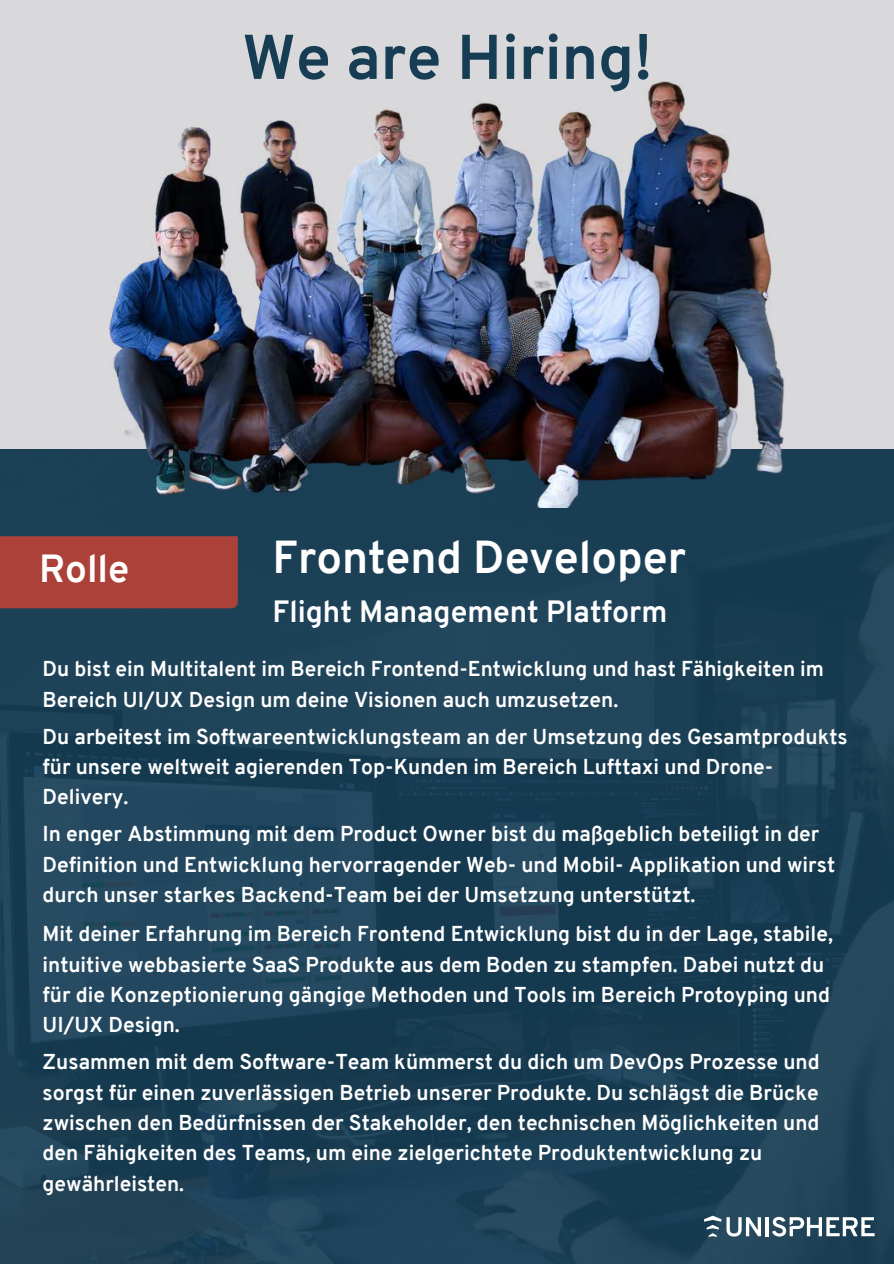
<style>
.page{position:relative;width:894px;height:1264px;background:#fff}
.page>*{position:absolute;margin:0;border:0;box-sizing:border-box;transform-origin:0 0}
.t1{font:700 63px "Overpass";color:#163d54}
.t2{font:700 45px "Overpass";color:#fff}
.t3{font:700 38.25px "Overpass";color:#fff}
.t4{font:700 30px "Overpass";color:#fff}
.t5{font:700 21px/30.5px "Overpass";color:#fff}
</style>
<div class="page">
<div style="left:0;top:0;width:893px;height:1263px;background:#d9d9db"></div>
<div style="left:0;top:449px;width:893px;height:814px;background:#163d54"></div>
<hr style="left:765px;top:1217px;width:3px;height:19px;background:#fff">
<svg style="left:771px;top:1216px;width:103px;height:20px"></svg>
<svg style="left:704px;top:1215px;width:56px;height:21px"></svg>
<img style="left:109px;top:81px;width:676px;height:426px">
<div style="left:0;top:536px;width:238px;height:72px;background:#ab4139"></div>
<h1 class="t1" style="left:242px;top:32px;width:411px">We are Hiring!</h1>
<h2 class="t2" style="left:272px;top:539px;width:415px">Frontend Developer</h2>
<h3 class="t4" style="left:272px;top:599px;width:396px">Flight Management Platform</h3>
<p class="t5" style="left:43px;top:656px;width:782px">Du bist ein Multitalent im Bereich Frontend-Entwicklung und hast Fähigkeiten im<br>Bereich UI/UX Design um deine Visionen auch umzusetzen.</p>
<p class="t5" style="left:43px;top:723px;width:806px">Du arbeitest im Softwareentwicklungsteam an der Umsetzung des Gesamtprodukts für unsere weltweit agierenden Top-Kunden im Bereich Lufttaxi und Drone-<br>Delivery.</p>
<p class="t5" style="left:43px;top:820px;width:793px">In enger Abstimmung mit dem Product Owner bist du maßgeblich beteiligt in der<br>Definition und Entwicklung hervorragender Web- und Mobil- Applikation und wirst durch unser starkes Backend-Team bei der Umsetzung unterstützt.</p>
<p class="t5" style="left:43px;top:920px;width:791px">Mit deiner Erfahrung im Bereich Frontend Entwicklung bist du in der Lage, stabile, intuitive webbasierte SaaS Produkte aus dem Boden zu stampfen. Dabei nutzt du für die Konzeptionierung gängige Methoden und Tools im Bereich Protoyping und UI/UX Design.</p>
<p class="t5" style="left:43px;top:1048px;width:778px">Zusammen mit dem Software-Team kümmerst du dich um DevOps Prozesse und sorgst für einen zuverlässigen Betrieb unserer Produkte. Du schlägst die Brücke zwischen den Bedürfnissen der Stakeholder, den technischen Möglichkeiten und den Fähigkeiten des Teams, um eine zielgerichtete Produktentwicklung zu gewährleisten.</p>
<h3 class="t3" style="left:39px;top:553px;width:92px">Rolle</h3>
</div>
